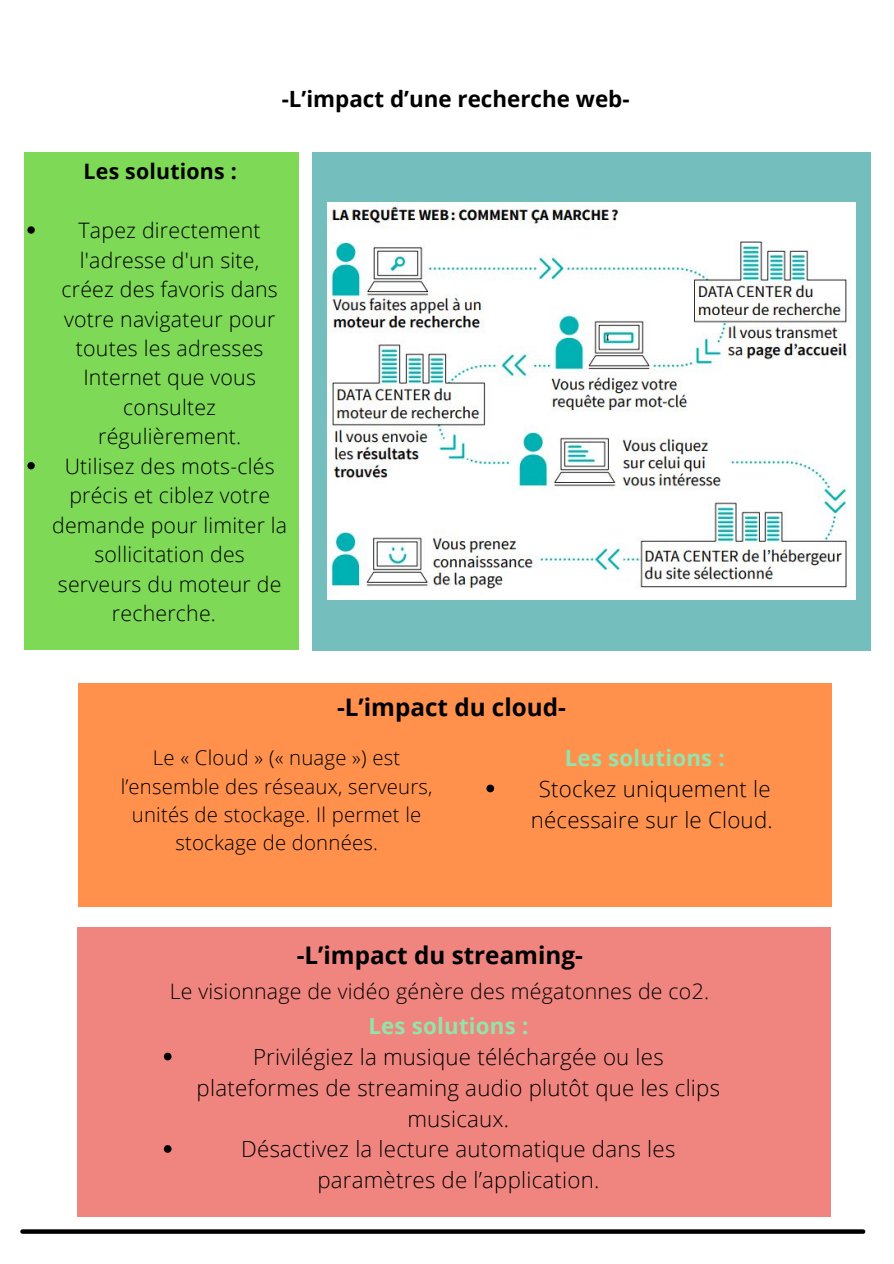
<style>
.page{position:relative;width:894px;height:1264px;background:#fff}
.page>*{position:absolute;margin:0;border:0;box-sizing:border-box;transform-origin:0 0}
.t1{font:700 24.3px "Open Sans";color:#000}
.t2{font:700 22.35px "Open Sans";color:#000}
.t3{font:300 22.2px/30.8px "Open Sans";letter-spacing:.01em;color:#000;text-align:center}
.t4{font:700 22.2px "Open Sans";letter-spacing:.01em;color:#92e4ab}
.t5{font:300 21.3px/29.4px "Open Sans";letter-spacing:.01em;color:#000;text-align:center}
.t6{font:700 21.3px "Open Sans";letter-spacing:.01em;color:#000}
.t7{font:300 20.25px/28.2px "Open Sans";letter-spacing:.01em;color:#000;text-align:center}
</style>
<div class="page">
<div style="left:312px;top:152px;width:558px;height:499px;background:#74bfbd"></div>
<div style="left:25px;top:152px;width:274px;height:497px;background:#7ed957"></div>
<img style="left:328px;top:202px;width:527px;height:398px">
<div style="left:78px;top:927px;width:752px;height:289px;background:#f0857f"></div>
<svg style="left:27px;top:226px;width:8px;height:8px"></svg>
<svg style="left:27px;top:462px;width:8px;height:7px"></svg>
<svg style="left:164px;top:1052px;width:7px;height:8px"></svg>
<svg style="left:164px;top:1145px;width:7px;height:7px"></svg>
<div style="left:78px;top:683px;width:753px;height:223px;background:#ff914d"></div>
<svg style="left:486px;top:784px;width:8px;height:8px"></svg>
<svg style="left:22px;top:1229px;width:840px;height:4px;background:#141414"></svg>
<p class="t6" style="left:84px;top:156px;width:154px">Les solutions :</p>
<p class="t2" style="left:282px;top:83px;width:349px">-L’impact d’une recherche web-</p>
<p class="t5" style="left:61px;top:215px;width:218px">Tapez directement l'adresse d'un site, créez des favoris dans votre navigateur pour toutes les adresses<br>Internet que vous consultez régulièrement.</p>
<p class="t5" style="left:52px;top:451px;width:236px">Utilisez des mots-clés précis et ciblez votre demande pour limiter la sollicitation des serveurs du moteur de recherche.</p>
<p class="t1" style="left:337px;top:690px;width:230px">-L’impact du cloud-</p>
<p class="t7" style="left:121px;top:743px;width:313px">Le « Cloud » (« nuage ») est l’ensemble des réseaux, serveurs, unités de stockage. Il permet le stockage de données.</p>
<p class="t4" style="left:564px;top:742px;width:161px">Les solutions :</p>
<p class="t3" style="left:530px;top:773px;width:243px">Stockez uniquement le nécessaire sur le Cloud.</p>
<p class="t1" style="left:297px;top:937px;width:287px">-L’impact du streaming-</p>
<p class="t5" style="left:170px;top:975px;width:540px">Le visionnage de vidéo génère des mégatonnes de co2.</p>
<p class="t4" style="left:368px;top:1010px;width:161px">Les solutions :</p>
<p class="t3" style="left:196px;top:1041px;width:524px">Privilégiez la musique téléchargée ou les plateformes de streaming audio plutôt que les clips musicaux.</p>
<p class="t3" style="left:241px;top:1133px;width:435px">Désactivez la lecture automatique dans les paramètres de l’application.</p>
</div>
